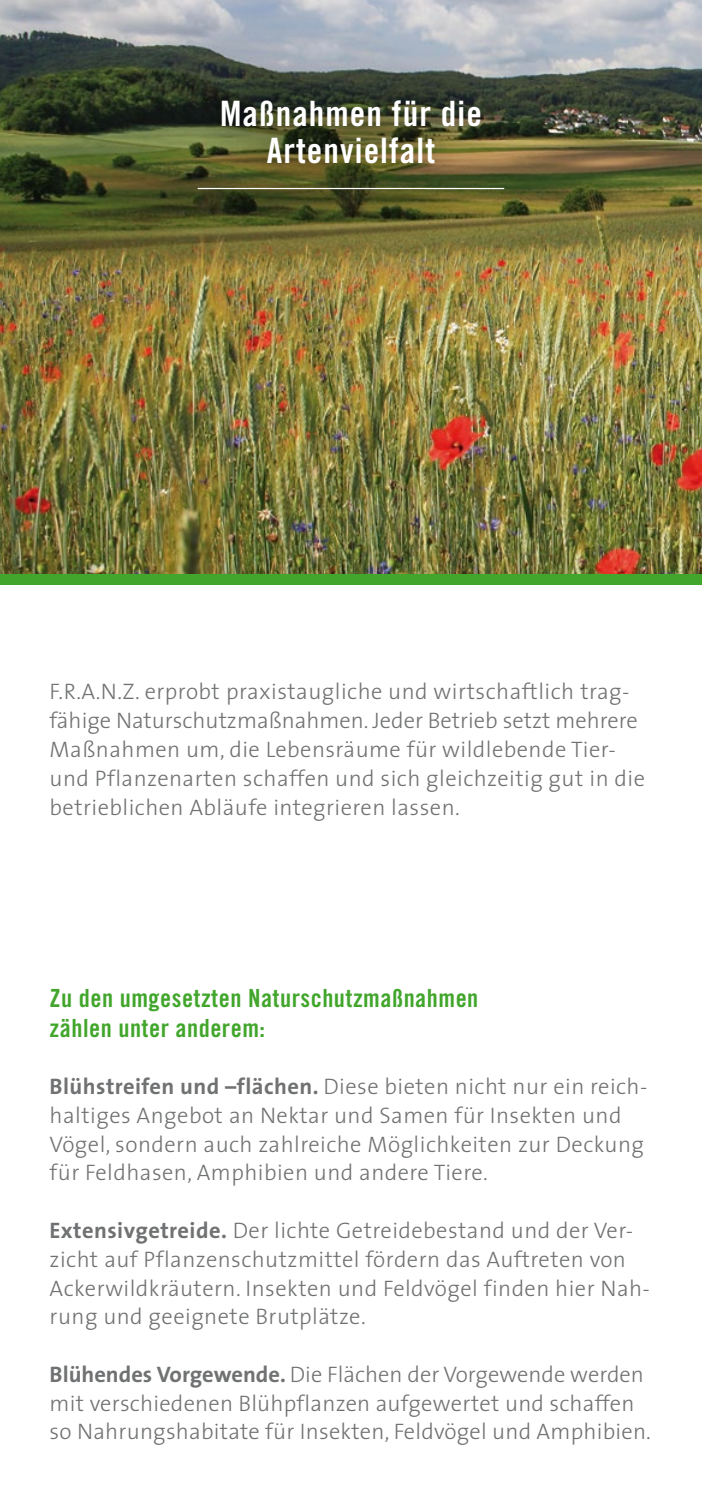
<style>
.page{position:relative;width:702px;height:1489px;background:#fff}
.page>*{position:absolute;margin:0;border:0;box-sizing:border-box;transform-origin:0 0}
.t1{font:35px/37.5px "Trade Gothic Bold Cond Twenty";letter-spacing:.03em;color:#fff;text-align:center}
.t2{font:25px/30px "Trade Gothic Bold Cond Twenty";letter-spacing:.02em;color:#41a62b}
.t3{font:300 22.5px/28.8px "The Sans";letter-spacing:.02em;color:#707172}
.s1{font-weight:700}
</style>
<div class="page">
<img style="left:0;top:0;width:702px;height:574px">
<img style="left:170px;top:63px;width:361px;height:165px">
<hr style="left:198px;top:188px;width:306px;height:1px;background:#fff">
<div style="left:0;top:574px;width:702px;height:11px;background:#41a62b"></div>
<h1 class="t1" style="left:220px;top:94px;width:263px">Maßnahmen für die<br>Artenvielfalt</h1>
<p class="t3" style="left:50px;top:676px;width:597px">F.R.A.N.Z. erprobt praxistaugliche und wirtschaftlich trag&shy;fähige Naturschutzmaßnahmen. Jeder Betrieb setzt mehrere Maßnahmen um, die Lebensräume für wildlebende Tier&shy;und Pflanzenarten schaffen und sich gleichzeitig gut in die betrieblichen Abläufe integrieren lassen.</p>
<p class="t2" style="left:50px;top:982px;width:430px">Zu den umgesetzten Naturschutzmaßnahmen zählen unter anderem:</p>
<p class="t3" style="left:50px;top:1071px;width:599px"><span class="s1">Blühstreifen und –flächen.</span> Diese bieten nicht nur ein reich&shy;haltiges Angebot an Nektar und Samen für Insekten und Vögel, sondern auch zahlreiche Möglichkeiten zur Deckung für Feldhasen, Amphibien und andere Tiere.</p>
<p class="t3" style="left:50px;top:1215px;width:602px"><span class="s1">Extensivgetreide.</span> Der lichte Getreidebestand und der Ver&shy;zicht auf Pflanzenschutzmittel fördern das Auftreten von Ackerwildkräutern. Insekten und Feldvögel finden hier Nah&shy;rung und geeignete Brutplätze.</p>
<p class="t3" style="left:50px;top:1358px;width:603px"><span class="s1">Blühendes Vorgewende.</span> Die Flächen der Vorgewende werden mit verschiedenen Blühpflanzen aufgewertet und schaffen so Nahrungshabitate für Insekten, Feldvögel und Amphibien.</p>
</div>
